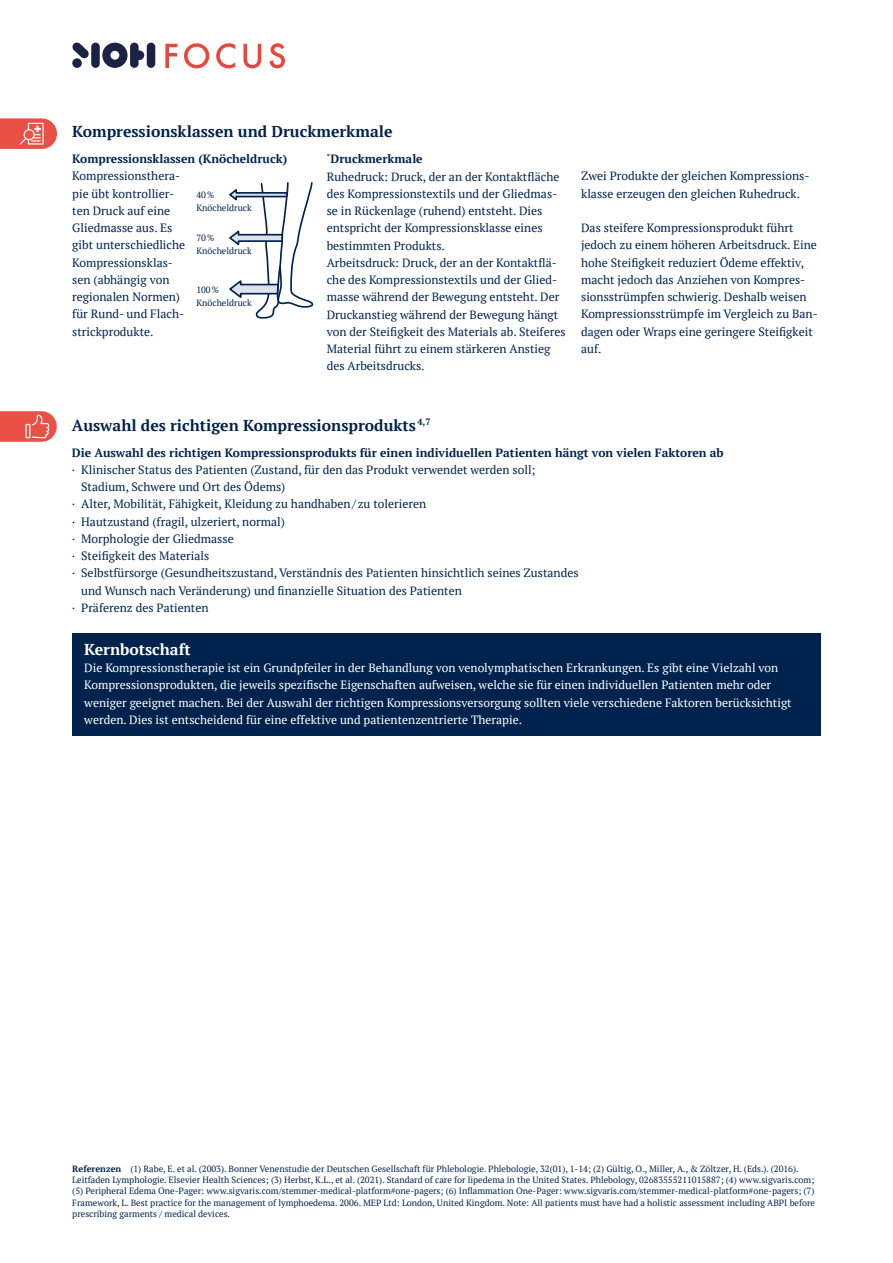
<style>
.page{position:relative;width:893px;height:1263px;background:#fff}
.page>*{position:absolute;margin:0;border:0;box-sizing:border-box;transform-origin:0 0}
.t1{font:700 15.75px "PT Serif";color:#00234e}
.t2{font:700 15.75px "PT Serif";color:#fff}
.t3{font:12px/17.2px "PT Serif";color:#00234e}
.t4{font:12px/17.2px "PT Serif";color:#fff}
.t5{font:700 12px "PT Serif";color:#00234e}
.t6{font:9px/11.2px "PT Serif";color:#00234e}
.s1{font-weight:700}
</style>
<div class="page">
<svg style="left:165px;top:43px;width:120px;height:25px"></svg>
<div style="left:130px;top:43px;width:9px;height:25px;background:#1a2343;border-radius:4px"></div>
<div style="left:147px;top:43px;width:8px;height:25px;background:#1a2343;border-radius:4px"></div>
<div style="left:135px;top:50px;width:9px;height:10px;background:#1a2343;border-radius:50%"></div>
<div style="left:91px;top:43px;width:9px;height:25px;background:#1a2343;border-radius:4px"></div>
<svg style="left:72px;top:43px;width:17px;height:16px"></svg>
<div style="left:72px;top:58px;width:10px;height:10px;background:#1a2343;border-radius:50%"></div>
<svg style="left:102px;top:43px;width:26px;height:25px"></svg>
<svg style="left:229px;top:182px;width:85px;height:137px"></svg>
<svg style="left:0;top:118px;width:57px;height:31px"></svg>
<svg style="left:0;top:411px;width:57px;height:31px"></svg>
<div style="left:72px;top:633px;width:749px;height:103px;background:#00234e"></div>
<h1 class="t1" style="left:72px;top:122px;width:322px">Kompressionsklassen und Druckmerkmale</h1>
<p class="t3" style="left:327px;top:168px;width:240px">Ruhedruck: Druck, der an der Kontaktfläche des Kompressionstextils und der Gliedmas&shy;se in Rückenlage (ruhend) entsteht. Dies entspricht der Kompressionsklasse eines bestimmten Produkts.<br>Arbeitsdruck: Druck, der an der Kontaktflä&shy;che des Kompressionstextils und der Glied&shy;masse während der Bewegung entsteht. Der Druckanstieg während der Bewegung hängt von der Steifigkeit des Materials ab. Steiferes Material führt zu einem stärkeren Anstieg des Arbeitsdrucks.</p>
<p class="t3" style="left:581px;top:167px;width:230px">Zwei Produkte der gleichen Kompressions&shy;klasse erzeugen den gleichen Ruhedruck.</p>
<p class="t5" style="left:327px;top:151px;width:98px"><sup>*</sup>Druckmerkmale</p>
<p class="t5" style="left:72px;top:151px;width:217px">Kompressionsklassen (Knöcheldruck)</p>
<p class="t6" style="left:196px;top:188px;width:57px;line-height:13.5px">40%<br>Knöcheldruck</p>
<p class="t6" style="left:196px;top:231px;width:57px;line-height:13.5px">70%<br>Knöcheldruck</p>
<p class="t6" style="left:196px;top:283px;width:57px;line-height:13.5px">100%<br>Knöcheldruck</p>
<p class="t3" style="left:72px;top:167px;width:114px">Kompressionsthera&shy;pie übt kontrollier&shy;ten Druck auf eine<br>Gliedmasse aus. Es gibt unterschiedliche<br>Kompressionsklas&shy;sen (abhängig von regionalen Normen) für Rund- und Flach&shy;strickprodukte.</p>
<p class="t3" style="left:581px;top:219px;width:238px">Das steifere Kompressionsprodukt führt jedoch zu einem höheren Arbeitsdruck. Eine hohe Steifigkeit reduziert Ödeme effektiv, macht jedoch das Anziehen von Kompres&shy;sionsstrümpfen schwierig. Deshalb weisen Kompressionsstrümpfe im Vergleich zu Ban&shy;dagen oder Wraps eine geringere Steifigkeit auf.</p>
<h1 class="t1" style="left:72px;top:415px;width:360px">Auswahl des richtigen Kompressionsprodukts <sup>4,7</sup></h1>
<p class="t3" style="left:72px;top:461px;width:465px">· Klinischer Status des Patienten (Zustand, für den das Produkt verwendet werden soll;</p>
<p class="t3" style="left:81px;top:478px;width:206px">Stadium, Schwere und Ort des Ödems)</p>
<p class="t3" style="left:72px;top:495px;width:355px">· Alter, Mobilität, Fähigkeit, Kleidung zu handhaben/ zu tolerieren</p>
<p class="t3" style="left:72px;top:512px;width:214px">· Hautzustand (fragil, ulzeriert, normal)</p>
<p class="t3" style="left:72px;top:530px;width:163px">· Morphologie der Gliedmasse</p>
<p class="t3" style="left:72px;top:547px;width:139px">· Steifigkeit des Materials</p>
<p class="t3" style="left:72px;top:564px;width:508px">· Selbstfürsorge (Gesundheitszustand, Verständnis des Patienten hinsichtlich seines Zustandes</p>
<p class="t3" style="left:81px;top:581px;width:382px">und Wunsch nach Veränderung) und finanzielle Situation des Patienten</p>
<p class="t3" style="left:72px;top:599px;width:138px">· Präferenz des Patienten</p>
<p class="t5" style="left:72px;top:444px;width:653px">Die Auswahl des richtigen Kompressionsprodukts für einen individuellen Patienten hängt von vielen Faktoren ab</p>
<h1 class="t2" style="left:84px;top:639px;width:108px">Kernbotschaft</h1>
<p class="t4" style="left:84px;top:659px;width:709px">Die Kompressionstherapie ist ein Grundpfeiler in der Behandlung von venolymphatischen Erkrankungen. Es gibt eine Vielzahl von Kompressionsprodukten, die jeweils spezifische Eigenschaften aufweisen, welche sie für einen individuellen Patienten mehr oder weniger geeignet machen. Bei der Auswahl der richtigen Kompressionsversorgung sollten viele verschiedene Faktoren berücksichtigt werden. Dies ist entscheidend für eine effektive und patientenzentrierte Therapie.</p>
<p class="t6" style="left:72px;top:1163px;width:744px"><span class="s1">Referenzen</span> (1) Rabe, E. et al. (2003). Bonner Venenstudie der Deutschen Gesellschaft für Phlebologie. Phlebologie, 32(01), 1-14; (2) Gültig, O., Miller, A., &amp; Zöltzer, H. (Eds.). (2016).<br>Leitfaden Lymphologie. Elsevier Health Sciences; (3) Herbst, K.L., et al. (2021). Standard of care for lipedema in the United States. Phlebology, 02683555211015887; (4) www.sigvaris.com; (5) Peripheral Edema One-Pager: www.sigvaris.com/stemmer-medical-platform#one-pagers; (6) Inflammation One-Pager: www.sigvaris.com/stemmer-medical-platform#one-pagers; (7)<br>Framework, L. Best practice for the management of lymphoedema. 2006. MEP Ltd: London, United Kingdom. Note: All patients must have had a holistic assessment including ABPI before prescribing garments / medical devices.</p>
</div>
